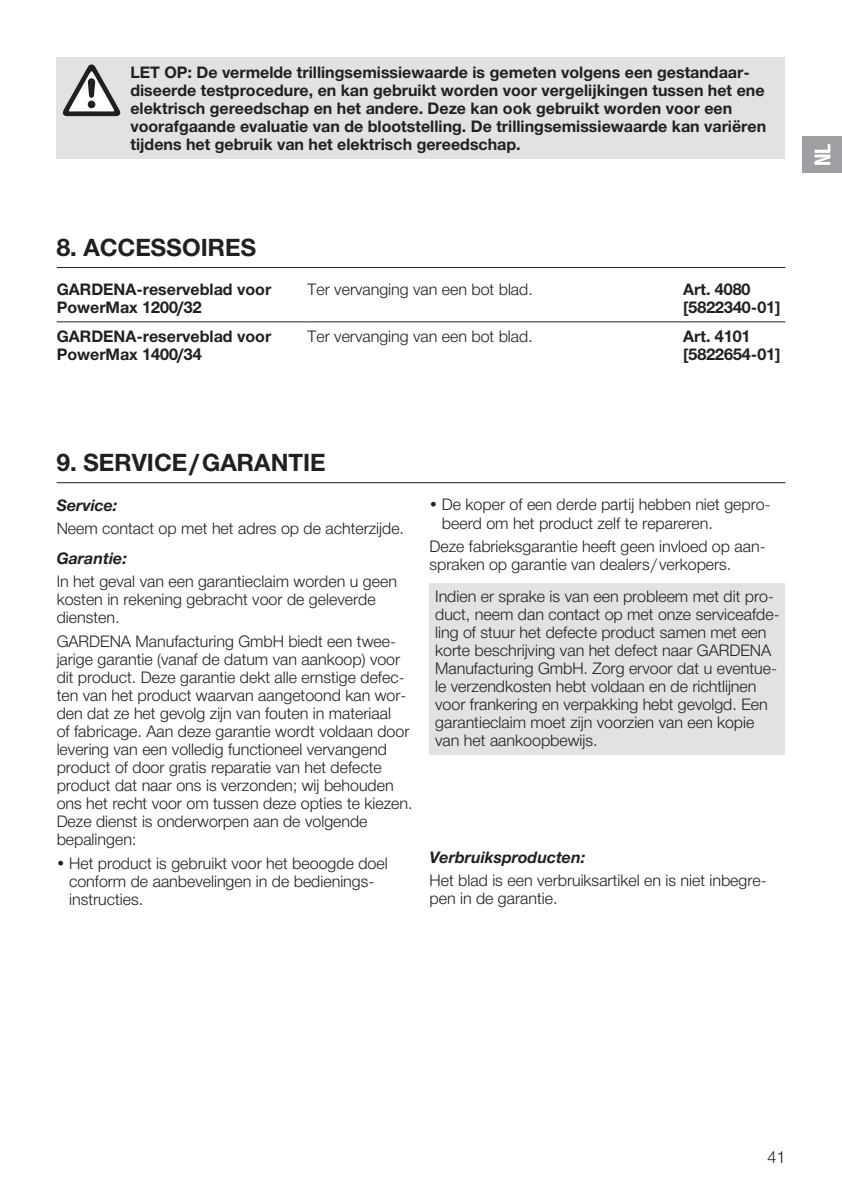
<style>
.page{position:relative;width:842px;height:1191px;background:#fff}
.page>*{position:absolute;margin:0;border:0;box-sizing:border-box;transform-origin:0 0}
.t1{font:700 24px "Gardena Sans";color:#231f20}
.t2{font:700 22px "Gardena Sans Cond";color:#fff}
.t3{font:16px/18px "Gardena Sans";color:#231f20}
.t4{font:700 16px/18px "Gardena Sans";color:#231f20}
.t5{font:italic 700 16px "Gardena Sans";color:#231f20}
</style>
<div class="page">
<div style="left:57px;top:57px;width:728px;height:101px;background:#e1e2e4"></div>
<svg style="left:63px;top:64px;width:57px;height:52px"></svg>
<hr style="left:57px;top:321px;width:251px;height:1px;background:#231f20">
<hr style="left:308px;top:321px;width:375px;height:1px;background:#231f20">
<hr style="left:683px;top:321px;width:102px;height:1px;background:#231f20">
<hr style="left:57px;top:267px;width:728px;height:1px;background:#231f20">
<div style="left:429px;top:584px;width:356px;height:171px;background:#e1e2e4"></div>
<hr style="left:57px;top:482px;width:728px;height:1px;background:#231f20">
<div style="left:802px;top:137px;width:40px;height:36px;background:#9d9fa2"></div>
<p class="t4" style="left:130px;top:62px;width:637px">LET OP: De vermelde trillingsemissiewaarde is gemeten volgens een gestandaar&shy;diseerde testprocedure, en kan gebruikt worden voor vergelijkingen tussen het ene elektrisch gereedschap en het andere. Deze kan ook gebruikt worden voor een voorafgaande evaluatie van de blootstelling. De trillingsemissiewaarde kan variëren tijdens het gebruik van het elektrisch gereedschap.</p>
<h1 class="t1" style="left:57px;top:229px;width:201px">8. ACCESSOIRES</h1>
<p class="t4" style="left:57px;top:280px;width:216px">GARDENA-reserveblad voor<br>PowerMax 1200/32</p>
<p class="t3" style="left:308px;top:280px;width:227px">Ter vervanging van een bot blad.</p>
<p class="t4" style="left:683px;top:280px;width:99px">Art. 4080 [5822340-01]</p>
<p class="t4" style="left:57px;top:326px;width:216px">GARDENA-reserveblad voor<br>PowerMax 1400/34</p>
<p class="t3" style="left:308px;top:326px;width:227px">Ter vervanging van een bot blad.</p>
<p class="t4" style="left:683px;top:326px;width:99px">Art. 4101 [5822654-01]</p>
<h2 class="t2" style="left:807px;top:166px;width:24px;rotate:-90deg">NL</h2>
<h1 class="t1" style="left:57px;top:444px;width:271px">9. SERVICE/GARANTIE</h1>
<p class="t5" style="left:57px;top:493px;width:62px">Service:</p>
<p class="t3" style="left:57px;top:519px;width:349px">Neem contact op met het adres op de achterzijde.</p>
<p class="t5" style="left:57px;top:546px;width:72px">Garantie:</p>
<p class="t3" style="left:57px;top:572px;width:342px">In het geval van een garantieclaim worden u geen kosten in rekening gebracht voor de geleverde diensten.</p>
<p class="t3" style="left:57px;top:631px;width:357px">GARDENA Manufacturing GmbH biedt een twee&shy;jarige garantie (vanaf de datum van aankoop) voor dit product. Deze garantie dekt alle ernstige defec&shy;ten van het product waarvan aangetoond kan wor&shy;den dat ze het gevolg zijn van fouten in materiaal<br>of fabricage. Aan deze garantie wordt voldaan door levering van een volledig functioneel vervangend product of door gratis reparatie van het defecte product dat naar ons is verzonden; wij behouden ons het recht voor om tussen deze opties te kiezen.<br>Deze dienst is onderworpen aan de volgende bepalingen:</p>
<p class="t3" style="left:69px;top:853px;width:320px;text-indent:-12px">• Het product is gebruikt voor het beoogde doel conform de aanbevelingen in de bedienings&shy;instructies.</p>
<p class="t3" style="left:442px;top:495px;width:330px;text-indent:-12px">• De koper of een derde partij hebben niet gepro&shy;beerd om het product zelf te repareren.</p>
<p class="t3" style="left:429px;top:537px;width:338px">Deze fabrieksgarantie heeft geen invloed op aan&shy;spraken op garantie van dealers / verkopers.</p>
<p class="t3" style="left:435px;top:587px;width:346px">Indien er sprake is van een probleem met dit pro&shy;duct, neem dan contact op met onze serviceafde&shy;ling of stuur het defecte product samen met een korte beschrijving van het defect naar GARDENA Manufacturing GmbH. Zorg ervoor dat u eventue&shy;le verzendkosten hebt voldaan en de richtlijnen voor frankering en verpakking hebt gevolgd. Een garantieclaim moet zijn voorzien van een kopie van het aankoopbewijs.</p>
<p class="t5" style="left:429px;top:845px;width:157px">Verbruiksproducten:</p>
<p class="t3" style="left:429px;top:871px;width:339px">Het blad is een verbruiksartikel en is niet inbegre&shy;pen in de garantie.</p>
<p class="t3" style="left:767px;top:1147px;width:19px">41</p>
</div>
